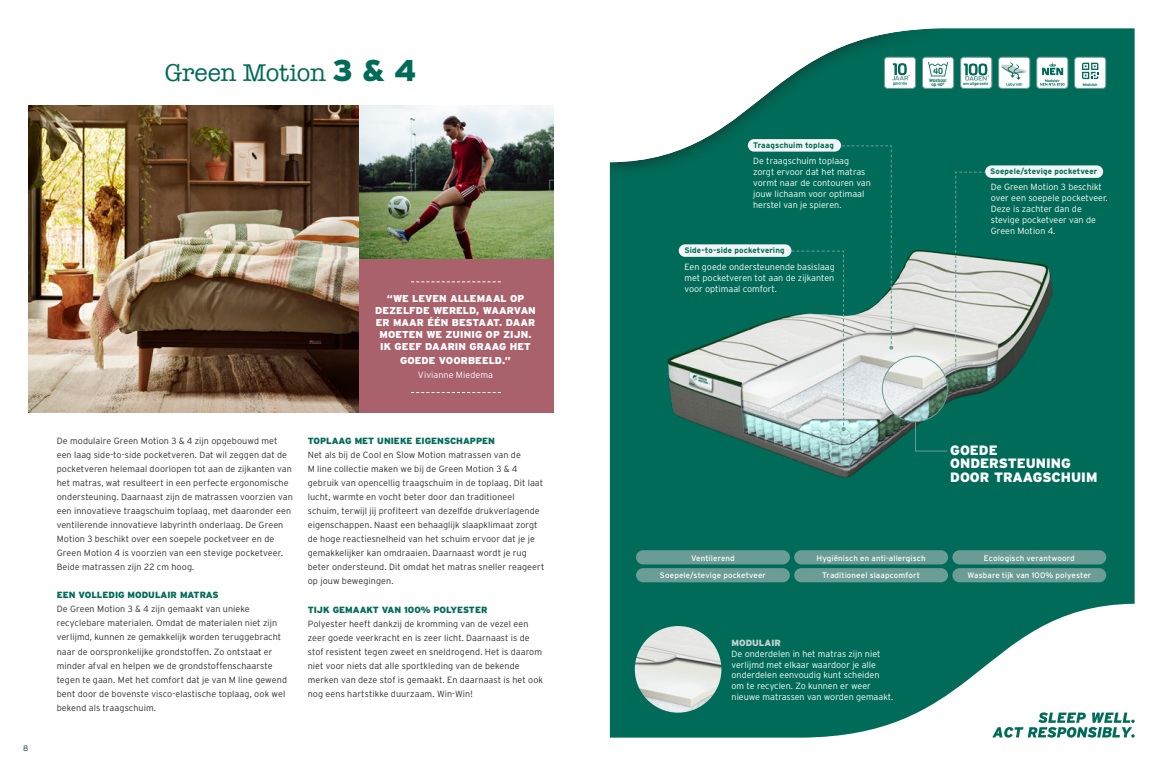
<style>
.page{position:relative;width:1163px;height:766px;background:#fff}
.page>*{position:absolute;margin:0;border:0;box-sizing:border-box;transform-origin:0 0}
.t1{font:25px "American Typewriter";letter-spacing:-.015em;color:#006b58}
.t2{font:900 13.5px/13.5px "Interstate";color:#fff}
.t3{font:900 10px/12px "Interstate";letter-spacing:.005em;color:#fff;text-align:center}
.t4{font:300 9px/14px "Interstate";letter-spacing:.01em;color:#2e2d2c}
.t5{font:300 9px/11px "Interstate";color:#fff}
.t6{font:900 9px "Interstate";color:#006b58}
.t7{font:900 9px "Interstate";color:#c4d3cf}
.t8{font:8.7px "Viga";color:#006b58}
.t9{font:8px "Interstate";letter-spacing:.015em;color:#fff}
.t10{font:700 8px "Interstate";letter-spacing:.015em;color:#006b58}
.t11{font:300 8px "Interstate";color:#002f48}
.t12{font:4.5px/4.4px "Viga";color:#006b58;text-align:center}
.t13{font:3.8px "Viga";color:#006b58}
.s1{font-family:"Interstate";font-weight:900;font-size:30px}
</style>
<div class="page">
<div style="left:358px;top:259px;width:195px;height:153px;background:#a9616b"></div>
<img style="left:358px;top:105px;width:195px;height:154px">
<img style="left:28px;top:105px;width:330px;height:307px">
<svg style="left:609px;top:28px;width:526px;height:710px;fill:#006b58"></svg>
<img style="left:660px;top:238px;width:392px;height:273px">
<img style="left:882px;top:356px;width:65px;height:65px;border-radius:33px">
<div style="left:881px;top:356px;width:66px;height:66px;border:1px solid #6b9c95;border-radius:50%"></div>
<svg style="left:914px;top:421px;width:33px;height:31px"></svg>
<img style="left:634px;top:626px;width:87px;height:86px;border-radius:43px">
<svg style="left:411px;top:392px;width:89px;height:1px"></svg>
<svg style="left:411px;top:281px;width:89px;height:1px"></svg>
<svg style="left:992px;top:712px;width:142px;height:25px"></svg>
<div style="left:884px;top:57px;width:31px;height:31px;background:#fff;border-radius:3px"></div>
<div style="left:883px;top:57px;width:32px;height:32px;border:1px solid #6b9c95;border-radius:3px"></div>
<svg style="left:891px;top:63px;width:19px;height:22px"></svg>
<div style="left:960px;top:57px;width:31px;height:31px;background:#fff;border-radius:3px"></div>
<div style="left:960px;top:57px;width:32px;height:32px;border:1px solid #6b9c95;border-radius:3px"></div>
<svg style="left:963px;top:63px;width:26px;height:23px"></svg>
<div style="left:998px;top:57px;width:31px;height:31px;background:#fff;border-radius:3px"></div>
<div style="left:998px;top:57px;width:32px;height:32px;border:1px solid #6b9c95;border-radius:3px"></div>
<svg style="left:1001px;top:62px;width:26px;height:24px"></svg>
<div style="left:922px;top:57px;width:31px;height:31px;background:#fff;border-radius:3px"></div>
<div style="left:921px;top:57px;width:32px;height:32px;border:1px solid #6b9c95;border-radius:3px"></div>
<svg style="left:928px;top:62px;width:19px;height:14px"></svg>
<div style="left:1036px;top:57px;width:31px;height:31px;background:#fff;border-radius:3px"></div>
<div style="left:1036px;top:57px;width:32px;height:32px;border:1px solid #6b9c95;border-radius:3px"></div>
<svg style="left:1040px;top:62px;width:24px;height:24px"></svg>
<div style="left:1074px;top:57px;width:31px;height:31px;background:#fff;border-radius:3px"></div>
<div style="left:1073px;top:57px;width:33px;height:32px;border:1px solid #6b9c95;border-radius:3px"></div>
<svg style="left:1082px;top:63px;width:16px;height:16px"></svg>
<div style="left:678px;top:244px;width:113px;height:13px;background:#f3f6f6;border-radius:6px"></div>
<div style="left:636px;top:550px;width:153px;height:14px;background:#6b9c95;border-radius:7px"></div>
<div style="left:636px;top:568px;width:153px;height:14px;background:#6b9c95;border-radius:7px"></div>
<div style="left:952px;top:550px;width:154px;height:14px;background:#6b9c95;border-radius:7px"></div>
<div style="left:794px;top:550px;width:153px;height:14px;background:#6b9c95;border-radius:7px"></div>
<div style="left:794px;top:568px;width:153px;height:14px;background:#6b9c95;border-radius:7px"></div>
<svg style="left:786px;top:145px;width:107px;height:286px;background:#5c9b90"></svg>
<svg style="left:953px;top:171px;width:33px;height:211px;background:#77a499"></svg>
<div style="left:747px;top:139px;width:93px;height:12px;background:#f3f6f6;border-radius:6px"></div>
<div style="left:985px;top:165px;width:117px;height:13px;background:#f3f6f6;border-radius:6px"></div>
<div style="left:952px;top:568px;width:154px;height:14px;background:#6b9c95;border-radius:7px"></div>
<h1 class="t1" style="left:165px;top:53px;width:253px">Green Motion <span class="s1">3 &amp; 4</span></h1>
<p class="t11" style="left:23px;top:743px;width:7px">8</p>
<p class="t3" style="left:375px;top:292px;width:162px">“WE LEVEN ALLEMAAL OP<br>DEZELFDE WERELD, WAARVAN<br>ER MAAR ÉÉN BESTAAT. DAAR<br>MOETEN WE ZUINIG OP ZIJN.<br>IK GEEF DAARIN GRAAG HET</p>
<p class="t3" style="left:400px;top:354px;width:112px">GOEDE VOORBEELD.”</p>
<p class="t5" style="left:418px;top:369px;width:77px">Vivianne Miedema</p>
<p class="t4" style="left:57px;top:434px;width:237px">De modulaire Green Motion 3 &amp; 4 zijn opgebouwd met een laag side-to-side pocketveren. Dat wil zeggen dat de pocketveren helemaal doorlopen tot aan de zijkanten van het matras, wat resulteert in een perfecte ergonomische ondersteuning. Daarnaast zijn de matrassen voorzien van een innovatieve traagschuim toplaag, met daaronder een ventilerende innovatieve labyrinth onderlaag. De Green Motion 3 beschikt over een soepele pocketveer en de Green Motion 4 is voorzien van een stevige pocketveer.<br>Beide matrassen zijn 22 cm hoog.</p>
<p class="t6" style="left:57px;top:590px;width:163px">EEN VOLLEDIG MODULAIR MATRAS</p>
<p class="t4" style="left:57px;top:602px;width:232px">De Green Motion 3 &amp; 4 zijn gemaakt van unieke recyclebare materialen. Omdat de materialen niet zijn verlijmd, kunnen ze gemakkelijk worden teruggebracht naar de oorspronkelijke grondstoffen. Zo ontstaat er minder afval en helpen we de grondstoffenschaarste tegen te gaan. Met het comfort dat je van M line gewend bent door de bovenste visco-elastische toplaag, ook wel bekend als traagschuim.</p>
<p class="t6" style="left:308px;top:436px;width:189px">TOPLAAG MET UNIEKE EIGENSCHAPPEN</p>
<p class="t4" style="left:308px;top:448px;width:238px">Net als bij de Cool en Slow Motion matrassen van de<br>M line collectie maken we bij de Green Motion 3 &amp; 4 gebruik van opencellig traagschuim in de toplaag. Dit laat lucht, warmte en vocht beter door dan traditioneel schuim, terwijl jij profiteert van dezelfde drukverlagende eigenschappen. Naast een behaaglijk slaapklimaat zorgt de hoge reactiesnelheid van het schuim ervoor dat je je gemakkelijker kan omdraaien. Daarnaast wordt je rug beter ondersteund. Dit omdat het matras sneller reageert op jouw bewegingen.</p>
<p class="t6" style="left:308px;top:604px;width:181px">TIJK GEMAAKT VAN 100% POLYESTER</p>
<p class="t4" style="left:308px;top:616px;width:237px">Polyester heeft dankzij de kromming van de vezel een zeer goede veerkracht en is zeer licht. Daarnaast is de stof resistent tegen zweet en sneldrogend. Het is daarom niet voor niets dat alle sportkleding van de bekende merken van deze stof is gemaakt. En daarnaast is het ook nog eens hartstikke duurzaam. Win-Win!</p>
<p class="t10" style="left:753px;top:140px;width:82px">Traagschuim toplaag</p>
<p class="t5" style="left:753px;top:155px;width:119px">De traagschuim toplaag zorgt ervoor dat het matras vormt naar de contouren van jouw lichaam voor optimaal herstel van je spieren.</p>
<p class="t10" style="left:684px;top:246px;width:102px">Side-to-side pocketvering</p>
<p class="t5" style="left:684px;top:261px;width:152px;text-align:justify">Een goede ondersteunende basislaag met pocketveren tot aan de zijkanten voor optimaal comfort.</p>
<p class="t8" style="left:932px;top:65px;width:12px">40</p>
<p class="t12" style="left:929px;top:78px;width:19px">Wasbaar op 40°</p>
<p class="t13" style="left:1082px;top:82px;width:16px">Modulair</p>
<p class="t10" style="left:990px;top:167px;width:108px">Soepele/stevige pocketveer</p>
<p class="t5" style="left:990px;top:181px;width:118px">De Green Motion 3 beschikt over een soepele pocketveer.<br>Deze is zachter dan de stevige pocketveer van de<br>Green Motion 4.</p>
<h2 class="t2" style="left:950px;top:443px;width:149px">GOEDE<br>ONDERSTEUNING<br>DOOR TRAAGSCHUIM</h2>
<p class="t9" style="left:691px;top:553px;width:45px">Ventilerend</p>
<p class="t9" style="left:660px;top:571px;width:107px">Soepele/stevige pocketveer</p>
<p class="t9" style="left:816px;top:553px;width:110px">Hygiënisch en anti-allergisch</p>
<p class="t9" style="left:983px;top:553px;width:92px">Ecologisch verantwoord</p>
<p class="t9" style="left:822px;top:571px;width:99px">Traditioneel slaapcomfort</p>
<p class="t9" style="left:967px;top:571px;width:125px">Wasbare tijk van 100% polyester</p>
<p class="t7" style="left:731px;top:637px;width:51px">MODULAIR</p>
<p class="t5" style="left:731px;top:648px;width:163px">De onderdelen in het matras zijn niet verlijmd met elkaar waardoor je alle onderdelen eenvoudig kunt scheiden om te recyclen. Zo kunnen er weer nieuwe matrassen van worden gemaakt.</p>
</div>
